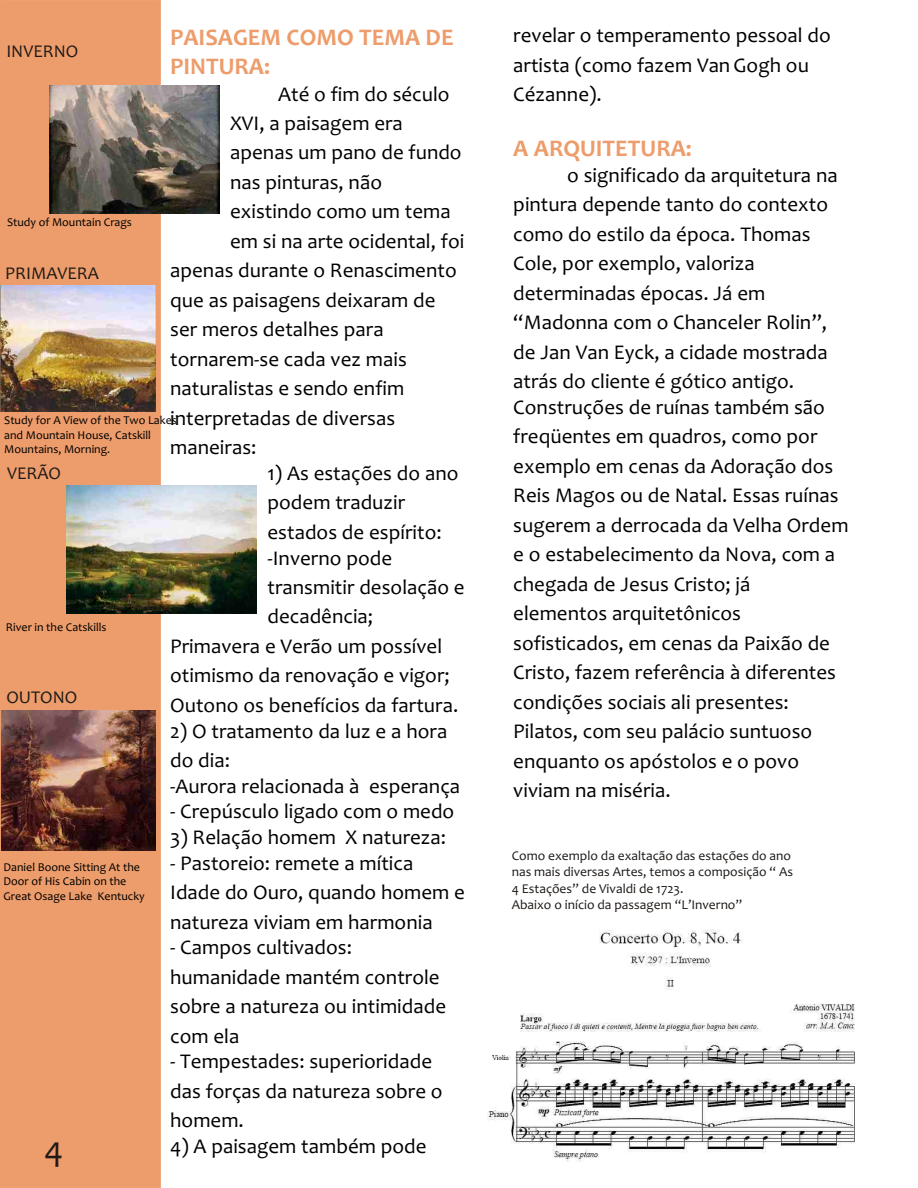
<style>
.page{position:relative;width:918px;height:1188px;background:#fff}
.page>*{position:absolute;margin:0;border:0;box-sizing:border-box;transform-origin:0 0}
.t1{font:36px "Candara";color:#1f1a17}
.t2{font:700 24px/29.2px "Candara";color:#ed9c6b}
.t3{font:21px/29.5px "Candara";color:#000}
.t4{font:18px "Candara";color:#1f1a17}
.t5{font:13.5px/16.5px "Candara";color:#1f1a17}
.t6{font:12px/14.7px "Candara";color:#000}
</style>
<div class="page">
<div style="left:0;top:0;width:160px;height:1188px;background:#ed9c6b"></div>
<img style="left:49px;top:85px;width:170px;height:128px">
<img style="left:0;top:285px;width:155px;height:126px">
<img style="left:66px;top:485px;width:191px;height:129px">
<img style="left:2px;top:710px;width:154px;height:141px">
<img style="left:487px;top:929px;width:368px;height:233px">
<p class="t2" style="left:170px;top:25px;width:285px">PAISAGEM COMO TEMA DE<br>PINTURA:</p>
<p class="t3" style="left:278px;top:81px;width:173px">Até o fim do século</p>
<p class="t3" style="left:230px;top:111px;width:174px">XVI, a paisagem era</p>
<p class="t3" style="left:230px;top:140px;width:233px">apenas um pano de fundo</p>
<p class="t3" style="left:230px;top:169px;width:153px">nas pinturas, não</p>
<p class="t3" style="left:230px;top:199px;width:222px">existindo como um tema</p>
<p class="t3" style="left:230px;top:228px;width:236px">em si na arte ocidental, foi</p>
<p class="t3" style="left:170px;top:258px;width:288px">apenas durante o Renascimento</p>
<p class="t3" style="left:170px;top:287px;width:267px">que as paisagens deixaram de</p>
<p class="t3" style="left:170px;top:317px;width:215px">ser meros detalhes para</p>
<p class="t3" style="left:170px;top:346px;width:238px">tornarem-se cada vez mais</p>
<p class="t3" style="left:170px;top:376px;width:236px">naturalistas e sendo enfim</p>
<p class="t3" style="left:170px;top:405px;width:226px">interpretadas de diversas</p>
<p class="t3" style="left:170px;top:435px;width:88px">maneiras:</p>
<p class="t3" style="left:267px;top:460px;width:193px">1) As estações do ano podem traduzir estados de espírito:</p>
<p class="t3" style="left:267px;top:545px;width:126px">-Inverno pode</p>
<p class="t3" style="left:267px;top:574px;width:199px">transmitir desolação e</p>
<p class="t3" style="left:267px;top:604px;width:107px">decadência;</p>
<p class="t3" style="left:170px;top:633px;width:274px">Primavera e Verão um possível</p>
<p class="t3" style="left:170px;top:663px;width:281px">otimismo da renovação e vigor;</p>
<p class="t3" style="left:170px;top:692px;width:290px">Outono os benefícios da fartura.</p>
<p class="t3" style="left:170px;top:718px;width:279px">2) O tratamento da luz e a hora do dia:</p>
<p class="t3" style="left:170px;top:773px;width:291px">-Aurora relacionada à esperança</p>
<p class="t3" style="left:170px;top:799px;width:286px">- Crepúsculo ligado com o medo</p>
<p class="t3" style="left:170px;top:824px;width:277px">3) Relação homem X natureza:</p>
<p class="t3" style="left:170px;top:850px;width:296px">- Pastoreio: remete a mítica<br>Idade do Ouro, quando homem e natureza viviam em harmonia</p>
<p class="t3" style="left:170px;top:935px;width:277px">- Campos cultivados: humanidade mantém controle sobre a natureza ou intimidade com ela</p>
<p class="t3" style="left:170px;top:1049px;width:274px">- Tempestades: superioridade das forças da natureza sobre o homem.</p>
<p class="t3" style="left:170px;top:1133px;width:258px">4) A paisagem também pode</p>
<p class="t4" style="left:6px;top:44px;width:73px">INVERNO</p>
<p class="t6" style="left:7px;top:216px;width:126px">Study of Mountain Crags</p>
<p class="t4" style="left:5px;top:266px;width:95px">PRIMAVERA</p>
<p class="t6" style="left:4px;top:414px;width:174px">Study for A View of the Two Lakes and Mountain House, Catskill<br>Mountains, Morning.</p>
<p class="t4" style="left:7px;top:466px;width:55px">VERÃO</p>
<p class="t6" style="left:6px;top:621px;width:102px">River in the Catskills</p>
<p class="t4" style="left:6px;top:690px;width:73px">OUTONO</p>
<p class="t6" style="left:4px;top:861px;width:143px">Daniel Boone Sitting At the<br>Door of His Cabin on the<br>Great Osage Lake Kentucky</p>
<h1 class="t1" style="left:44px;top:1135px;width:21px">4</h1>
<p class="t3" style="left:513px;top:23px;width:319px">revelar o temperamento pessoal do artista (como fazem Van Gogh ou<br>Cézanne).</p>
<p class="t2" style="left:513px;top:136px;width:180px">A ARQUITETURA:</p>
<p class="t3" style="left:513px;top:163px;width:326px;text-indent:54px">o significado da arquitetura na pintura depende tanto do contexto como do estilo da época. Thomas<br>Cole, por exemplo, valoriza determinadas épocas. Já em “Madonna com o Chanceler Rolin”, de Jan Van Eyck, a cidade mostrada atrás do cliente é gótico antigo.</p>
<p class="t3" style="left:513px;top:395px;width:337px">Construções de ruínas também são freqüentes em quadros, como por exemplo em cenas da Adoração dos<br>Reis Magos ou de Natal. Essas ruínas sugerem a derrocada da Velha Ordem e o estabelecimento da Nova, com a chegada de Jesus Cristo; já elementos arquitetônicos sofisticados, em cenas da Paixão de<br>Cristo, fazem referência à diferentes condições sociais ali presentes:<br>Pilatos, com seu palácio suntuoso enquanto os apóstolos e o povo viviam na miséria.</p>
<p class="t5" style="left:512px;top:848px;width:283px">Como exemplo da exaltação das estações do ano nas mais diversas Artes, temos a composição “ As 4 Estações” de Vivaldi de 1723.<br>Abaixo o início da passagem “L’Inverno”</p>
</div>
